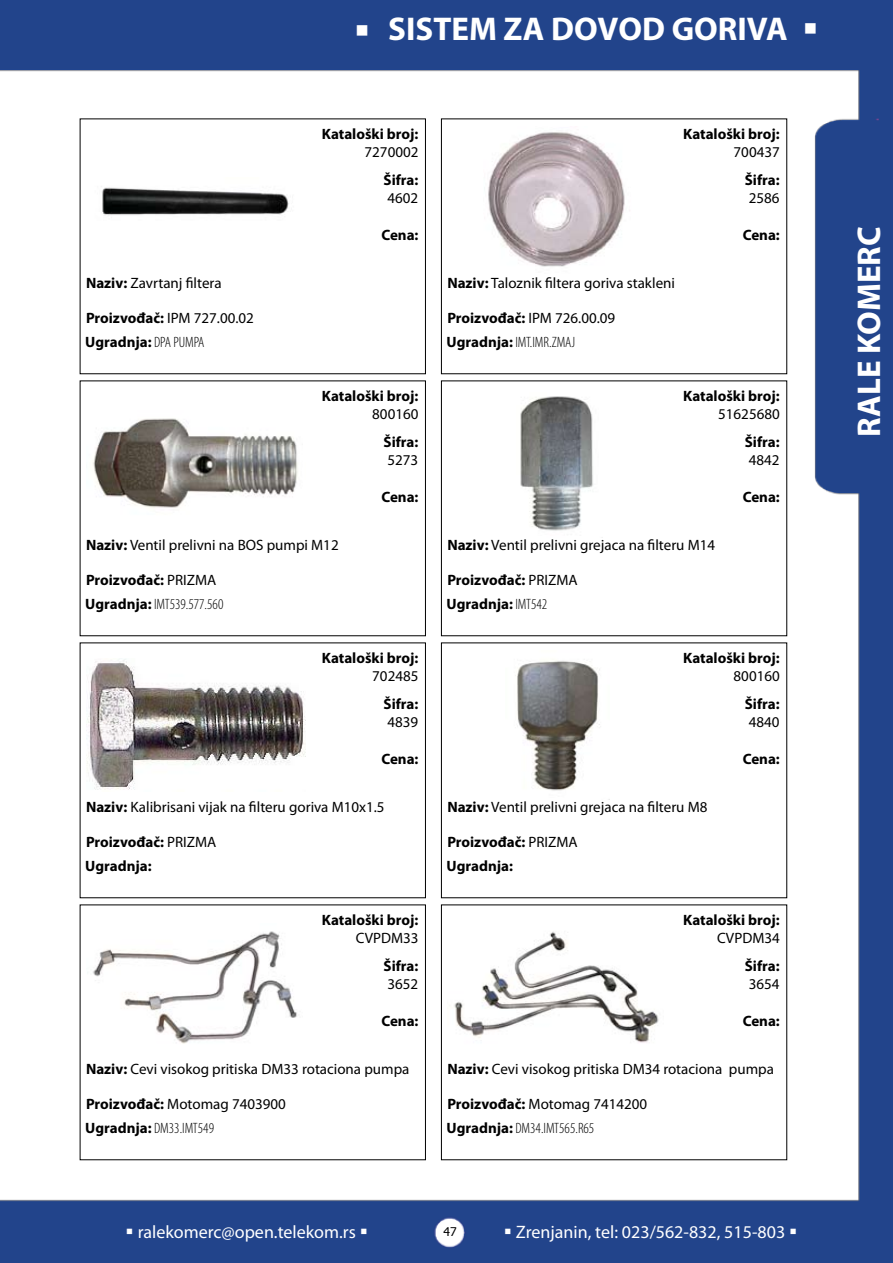
<style>
.page{position:relative;width:893px;height:1263px;background:#fff}
.page>*{position:absolute;margin:0;border:0;box-sizing:border-box;transform-origin:0 0}
.t1{font:700 33px "Myriad Pro";color:#fff}
.t2{font:18px "Myriad Pro";color:#fff}
.t3{font:18px "Wingdings";color:#fff}
.t4{font:700 15px/24px "Myriad Pro";color:#000}
.t5{font:15px "Myriad Pro";color:#000}
.t6{font:12px "Tahoma";color:#000}
.s1{font-weight:700}
.s2{font-weight:400}
.s3{font-weight:300;font-stretch:condensed}
</style>
<div class="page">
<img style="left:0;top:0;width:893px;height:1263px">
<img style="left:86px;top:177px;width:220px;height:48px">
<img style="left:483px;top:127px;width:148px;height:148px">
<img style="left:86px;top:411px;width:220px;height:104px">
<img style="left:512px;top:389px;width:90px;height:148px">
<img style="left:86px;top:659px;width:220px;height:132px">
<img style="left:505px;top:651px;width:104px;height:148px">
<img style="left:86px;top:923px;width:220px;height:128px">
<img style="left:448px;top:922px;width:219px;height:130px">
<h1 class="t1" style="left:388px;top:8px;width:401px">SISTEM ZA DOVOD GORIVA</h1>
<p class="t3" style="left:355px;top:21px;width:15px">■</p>
<p class="t3" style="left:804px;top:19px;width:15px">■</p>
<p class="t4" style="left:322px;top:121px;width:98px">Kataloški broj:</p>
<p class="t5" style="left:365px;top:142px;width:55px">7270002</p>
<p class="t4" style="left:683px;top:121px;width:98px">Kataloški broj:</p>
<p class="t5" style="left:734px;top:142px;width:48px">700437</p>
<p class="t4" style="left:384px;top:167px;width:36px">Šifra:</p>
<p class="t5" style="left:387px;top:188px;width:32px">4602</p>
<p class="t4" style="left:745px;top:167px;width:36px">Šifra:</p>
<p class="t5" style="left:749px;top:188px;width:32px">2586</p>
<p class="t4" style="left:381px;top:223px;width:39px">Cena:</p>
<p class="t4" style="left:743px;top:223px;width:39px">Cena:</p>
<p class="t5" style="left:86px;top:274px;width:137px"><span class="s1">Naziv:</span> Zavrtanj filtera</p>
<p class="t4" style="left:85px;top:305px;width:170px">Proizvođač: <span class="s2">IPM 727.00.02<br></span>Ugradnja: <span class="s3">DPA PUMPA</span></p>
<p class="t5" style="left:447px;top:274px;width:229px"><span class="s1">Naziv:</span> Taloznik filtera goriva stakleni</p>
<p class="t4" style="left:447px;top:305px;width:170px">Proizvođač: <span class="s2">IPM 726.00.09<br></span>Ugradnja: <span class="s3">IMT.IMR.ZMAJ</span></p>
<p class="t4" style="left:322px;top:383px;width:98px">Kataloški broj:</p>
<p class="t5" style="left:372px;top:404px;width:48px">800160</p>
<p class="t4" style="left:683px;top:383px;width:98px">Kataloški broj:</p>
<p class="t5" style="left:718px;top:404px;width:63px">51625680</p>
<p class="t4" style="left:384px;top:429px;width:36px">Šifra:</p>
<p class="t5" style="left:387px;top:450px;width:32px">5273</p>
<p class="t4" style="left:745px;top:429px;width:36px">Šifra:</p>
<p class="t5" style="left:749px;top:450px;width:32px">4842</p>
<p class="t4" style="left:381px;top:485px;width:39px">Cena:</p>
<p class="t4" style="left:743px;top:485px;width:39px">Cena:</p>
<p class="t5" style="left:86px;top:536px;width:254px"><span class="s1">Naziv:</span> Ventil prelivni na BOS pumpi M12</p>
<p class="t4" style="left:85px;top:567px;width:140px">Proizvođač: <span class="s2">PRIZMA<br></span>Ugradnja: <span class="s3">IMT539.577.560</span></p>
<p class="t5" style="left:447px;top:536px;width:269px"><span class="s1">Naziv:</span> Ventil prelivni grejaca na filteru M14</p>
<p class="t4" style="left:447px;top:567px;width:132px">Proizvođač: <span class="s2">PRIZMA<br></span>Ugradnja: <span class="s3">IMT542</span></p>
<p class="t4" style="left:322px;top:645px;width:98px">Kataloški broj:</p>
<p class="t5" style="left:372px;top:666px;width:48px">702485</p>
<p class="t4" style="left:683px;top:645px;width:98px">Kataloški broj:</p>
<p class="t5" style="left:734px;top:666px;width:48px">800160</p>
<p class="t4" style="left:384px;top:691px;width:36px">Šifra:</p>
<p class="t5" style="left:387px;top:712px;width:32px">4839</p>
<p class="t4" style="left:745px;top:691px;width:36px">Šifra:</p>
<p class="t5" style="left:749px;top:712px;width:32px">4840</p>
<p class="t4" style="left:381px;top:747px;width:39px">Cena:</p>
<p class="t4" style="left:743px;top:747px;width:39px">Cena:</p>
<p class="t5" style="left:86px;top:798px;width:300px"><span class="s1">Naziv:</span> Kalibrisani vijak na filteru goriva M10x1.5</p>
<p class="t4" style="left:85px;top:829px;width:132px">Proizvođač: <span class="s2">PRIZMA<br></span>Ugradnja:</p>
<p class="t5" style="left:447px;top:798px;width:262px"><span class="s1">Naziv:</span> Ventil prelivni grejaca na filteru M8</p>
<p class="t4" style="left:447px;top:829px;width:132px">Proizvođač: <span class="s2">PRIZMA<br></span>Ugradnja:</p>
<p class="t4" style="left:322px;top:907px;width:98px">Kataloški broj:</p>
<p class="t5" style="left:356px;top:928px;width:64px">CVPDM33</p>
<p class="t4" style="left:683px;top:907px;width:98px">Kataloški broj:</p>
<p class="t5" style="left:717px;top:928px;width:64px">CVPDM34</p>
<p class="t4" style="left:384px;top:953px;width:36px">Šifra:</p>
<p class="t5" style="left:387px;top:974px;width:32px">3652</p>
<p class="t4" style="left:745px;top:953px;width:36px">Šifra:</p>
<p class="t5" style="left:749px;top:974px;width:32px">3654</p>
<p class="t4" style="left:381px;top:1009px;width:39px">Cena:</p>
<p class="t4" style="left:743px;top:1009px;width:39px">Cena:</p>
<p class="t5" style="left:86px;top:1060px;width:325px"><span class="s1">Naziv:</span> Cevi visokog pritiska DM33 rotaciona pumpa</p>
<p class="t4" style="left:85px;top:1091px;width:202px">Proizvođač: <span class="s2">Motomag 7403900<br></span>Ugradnja: <span class="s3">DM33.IMT549</span></p>
<p class="t5" style="left:447px;top:1060px;width:328px"><span class="s1">Naziv:</span> Cevi visokog pritiska DM34 rotaciona pumpa</p>
<p class="t4" style="left:447px;top:1091px;width:202px">Proizvođač: <span class="s2">Motomag 7414200<br></span>Ugradnja: <span class="s3">DM34.IMT565.R65</span></p>
<p class="t2" style="left:126px;top:1221px;width:244px">▪ ralekomerc@open.telekom.rs ▪</p>
<p class="t2" style="left:504px;top:1221px;width:295px">▪ Zrenjanin, tel: 023/562-832, 515-803 ▪</p>
<p class="t6" style="left:444px;top:1224px;width:15px">47</p>
<h1 class="t1" style="left:848px;top:437px;width:212px;rotate:-90deg">RALE KOMERC</h1>
</div>
